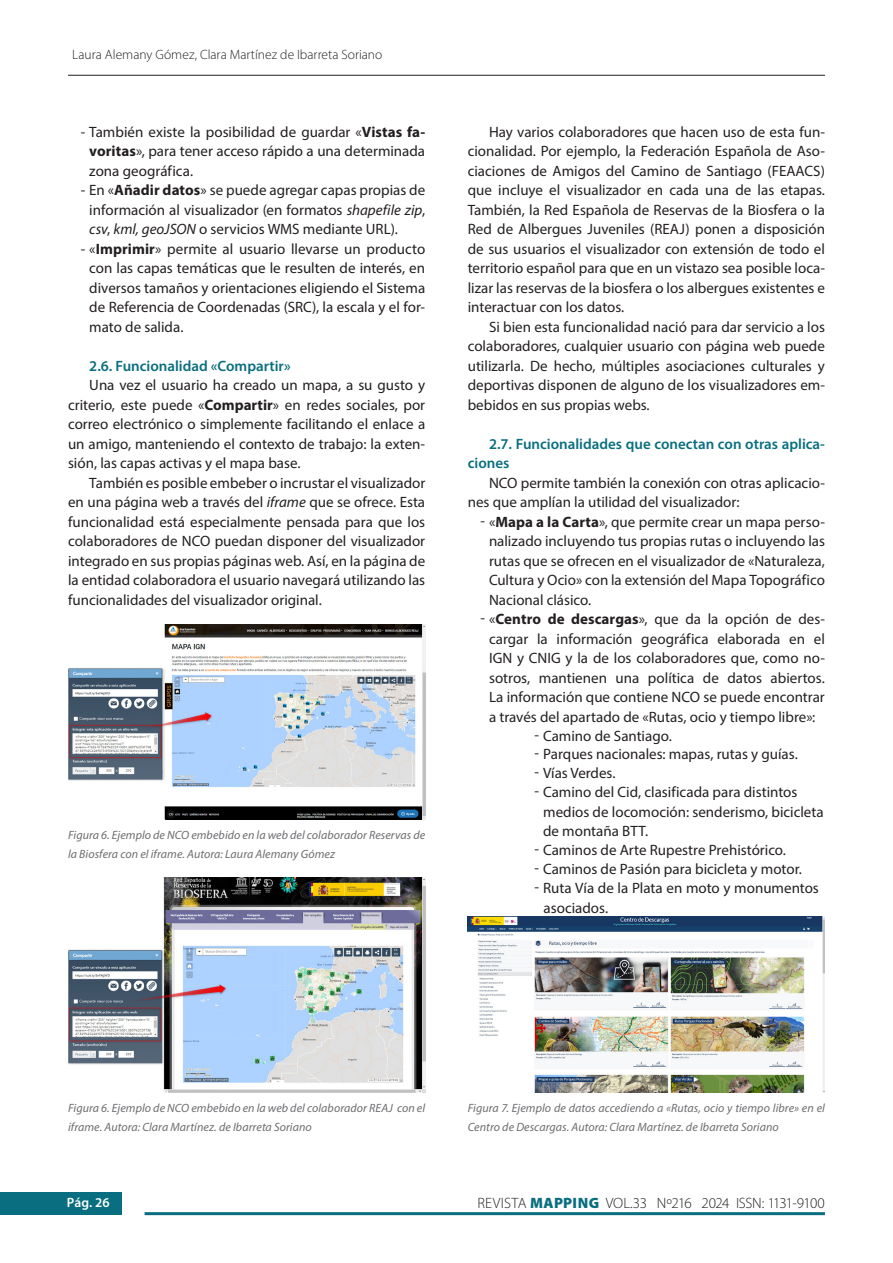
<style>
.page{position:relative;width:893px;height:1263px;background:#fff}
.page>*{position:absolute;margin:0;border:0;box-sizing:border-box;transform-origin:0 0}
.texto_principal{font:15px/19.5px "Myriad Pro";color:#242021;text-align:justify}
.texto_principal-2{font:15px/19.5px "Myriad Pro";color:#231f20;text-align:justify}
.subtitulo1-verde{font:600 15px/19.5px "Myriad Pro";color:#096f7f}
.t1{font:300 15px "Myriad Pro";letter-spacing:-.02em;color:#231f20}
.subtitulo1-verde-2{font:600 15px "Myriad Pro";color:#096e7f}
.t2{font:300 13.5px "Myriad Pro";color:#231f20}
.t3{font:600 13.5px "Myriad Pro";color:#fff}
.pie_de_foto{font:italic 12px/19.5px "Myriad Pro";letter-spacing:.005em;color:#6c6d70}
.s1{font-weight:700}
.s2{font-style:italic}
.s3{font-weight:900;color:#096e7f}
</style>
<div class="page">
<div style="left:0;top:1193px;width:121px;height:22px;background:#096e7f"></div>
<hr style="left:145px;top:1212px;width:680px;height:3px;background:#096e7f">
<hr style="left:68px;top:75px;width:757px;height:1px;background:#231f20">
<img style="left:68px;top:624px;width:357px;height:195px">
<img style="left:68px;top:878px;width:357px;height:214px">
<img style="left:468px;top:917px;width:357px;height:175px">
<p class="t2" style="left:72px;top:46px;width:312px">Laura Alemany Gómez, Clara Martínez de Ibarreta Soriano</p>
<p class="texto_principal-2" style="left:89px;top:121px;width:337px;text-indent:-9px">- También existe la posibilidad de guardar «<span class="s1">Vistas fa&shy;voritas</span>», para tener acceso rápido a una determinada zona geográfica.</p>
<p class="texto_principal-2" style="left:89px;top:180px;width:337px;text-indent:-9px">- En «<span class="s1">Añadir datos</span>» se puede agregar capas propias de información al visualizador (en formatos <span class="s2">shapefile zip</span>, <span class="s2">csv</span>, <span class="s2">kml, geoJSON</span> o servicios WMS mediante URL).</p>
<p class="texto_principal-2" style="left:89px;top:238px;width:337px;text-indent:-9px">- «<span class="s1">Imprimir</span>» permite al usuario llevarse un producto con las capas temáticas que le resulten de interés, en diversos tamaños y orientaciones eligiendo el Sistema de Referencia de Coordenadas (SRC), la escala y el for&shy;mato de salida.</p>
<p class="subtitulo1-verde-2" style="left:89px;top:356px;width:203px">2.6. Funcionalidad «Compartir»</p>
<p class="texto_principal-2" style="left:68px;top:375px;width:359px;text-indent:21px">Una vez el usuario ha creado un mapa, a su gusto y criterio, este puede «<span class="s1">Compartir</span>» en redes sociales, por correo electrónico o simplemente facilitando el enlace a un amigo, manteniendo el contexto de trabajo: la exten&shy;sión, las capas activas y el mapa base.</p>
<p class="texto_principal-2" style="left:68px;top:472px;width:359px;text-indent:21px">También es posible embeber o incrustar el visualizador en una página web a través del <span class="s2">iframe</span> que se ofrece. Esta funcionalidad está especialmente pensada para que los colaboradores de NCO puedan disponer del visualizador integrado en sus propias páginas web. Así, en la página de la entidad colaboradora el usuario navegará utilizando las funcionalidades del visualizador original.</p>
<p class="pie_de_foto" style="left:68px;top:825px;width:359px">Figura 6. Ejemplo de NCO embebido en la web del colaborador Reservas de la Biosfera con el iframe. Autora: Laura Alemany Gómez</p>
<p class="texto_principal" style="left:468px;top:121px;width:359px;text-indent:21px">Hay varios colaboradores que hacen uso de esta fun&shy;cionalidad. Por ejemplo, la Federación Española de Aso&shy;ciaciones de Amigos del Camino de Santiago (FEAACS) que incluye el visualizador en cada una de las etapas.<br>También, la Red Española de Reservas de la Biosfera o la Red de Albergues Juveniles (REAJ) ponen a disposición de sus usuarios el visualizador con extensión de todo el territorio español para que en un vistazo sea posible loca&shy;lizar las reservas de la biosfera o los albergues existentes e interactuar con los datos.</p>
<p class="texto_principal" style="left:468px;top:316px;width:359px;text-indent:21px">Si bien esta funcionalidad nació para dar servicio a los colaboradores, cualquier usuario con página web puede utilizarla. De hecho, múltiples asociaciones culturales y deportivas disponen de alguno de los visualizadores em&shy;bebidos en sus propias webs.</p>
<p class="subtitulo1-verde" style="left:468px;top:433px;width:359px;text-indent:21px">2.7. Funcionalidades que conectan con otras aplica&shy;ciones</p>
<p class="texto_principal" style="left:468px;top:472px;width:359px;text-indent:21px">NCO permite también la conexión con otras aplicacio&shy;nes que amplían la utilidad del visualizador:</p>
<p class="texto_principal" style="left:489px;top:511px;width:337px;text-indent:-9px">- «<span class="s1">Mapa a la Carta</span>», que permite crear un mapa perso&shy;nalizado incluyendo tus propias rutas o incluyendo las rutas que se ofrecen en el visualizador de «Naturaleza, Cultura y Ocio» con la extensión del Mapa Topográfico Nacional clásico.</p>
<p class="texto_principal" style="left:480px;top:609px;width:346px;text-align:center">- «<span class="s1">Centro de descargas</span>», que da la opción de des&shy;cargar la información geográfica elaborada en el IGN y CNIG y la de los colaboradores que, como no&shy;sotros, mantienen una política de datos abiertos.<br>La información que contiene NCO se puede encontrar a través del apartado de «Rutas, ocio y tiempo libre»:</p>
<p class="texto_principal" style="left:534px;top:725px;width:139px">- Camino de Santiago.</p>
<p class="texto_principal" style="left:534px;top:744px;width:265px">- Parques nacionales: mapas, rutas y guías.</p>
<p class="texto_principal" style="left:534px;top:763px;width:82px">- Vías Verdes.</p>
<p class="texto_principal" style="left:543px;top:782px;width:282px;text-align:left;text-indent:-9px">- Camino del Cid, clasificada para distintos medios de locomoción: senderismo, bicicleta de montaña BTT.</p>
<p class="texto_principal" style="left:534px;top:840px;width:253px">- Caminos de Arte Rupestre Prehistórico.</p>
<p class="texto_principal" style="left:534px;top:859px;width:269px">- Caminos de Pasión para bicicleta y motor.</p>
<p class="texto_principal" style="left:543px;top:878px;width:277px;text-indent:-9px">- Ruta Vía de la Plata en moto y monumentos asociados.</p>
<p class="pie_de_foto" style="left:68px;top:1098px;width:359px">Figura 6. Ejemplo de NCO embebido en la web del colaborador REAJ con el iframe. Autora: Clara Martínez. de Ibarreta Soriano</p>
<p class="pie_de_foto" style="left:468px;top:1098px;width:359px">Figura 7. Ejemplo de datos accediendo a «Rutas, ocio y tiempo libre» en el<br>Centro de Descargas. Autora: Clara Martínez. de Ibarreta Soriano</p>
<p class="t3" style="left:67px;top:1194px;width:44px">Pág. 26</p>
<p class="t1" style="left:477px;top:1194px;width:349px">REVISTA <span class="s3">MAPPING</span> VOL.33 Nº216 2024 ISSN: 1131-9100</p>
</div>
